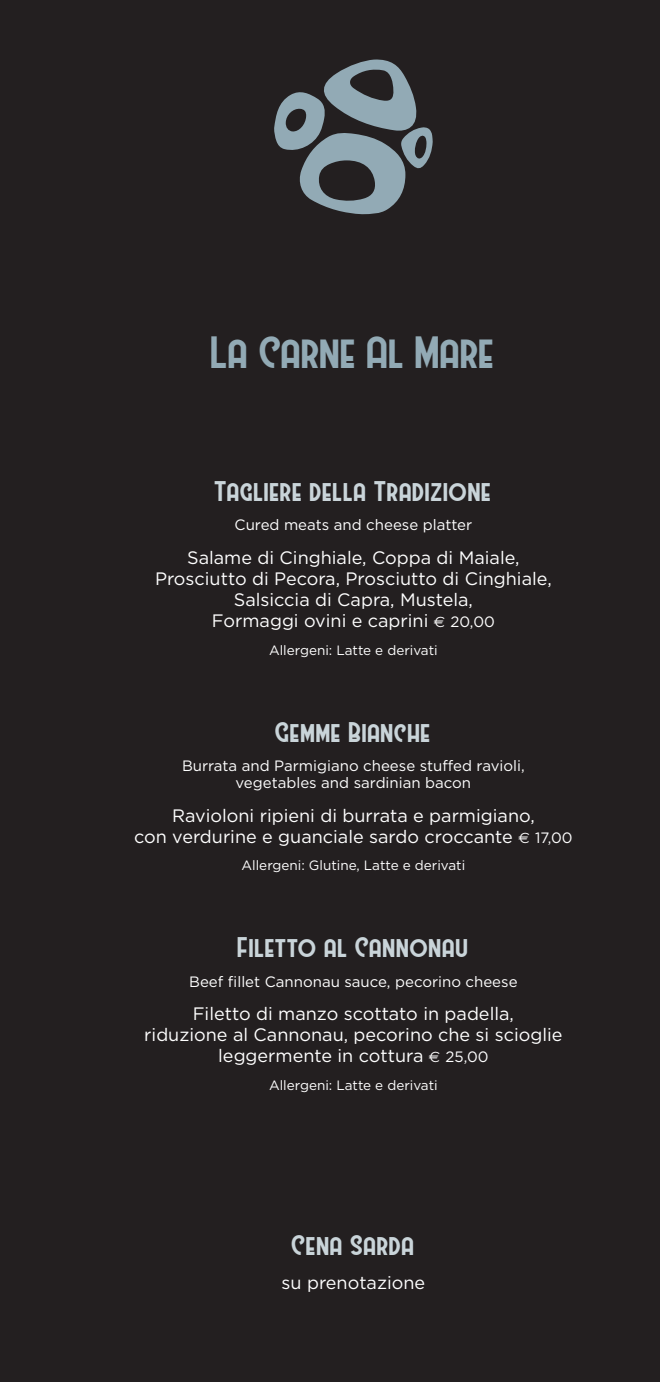
<style>
.page{position:relative;width:660px;height:1382px;background:#fff}
.page>*{position:absolute;margin:0;border:0;box-sizing:border-box;transform-origin:0 0}
.TITOLO_PAG{font:40.5px "Westmeath";color:#92aab5}
.PIATTO_ita{font:25.5px "Westmeath";letter-spacing:.02em;color:#c9d4d9}
.COSA_E__ita{font:18px/21px "Gotham";color:#fff;text-align:center}
.PIATTO_eng{font:15px/16.5px "Gotham";color:#fff;text-align:center}
.ALLERGENI{font:13.5px "Gotham";color:#fff}
.s1{font-family:"Euro Sans";font-size:15px}
.s2{font-size:15px}
</style>
<div class="page">
<div style="left:0;top:0;width:659px;height:1382px;background:#231f20"></div>
<svg style="left:274px;top:59px;width:158px;height:155px"></svg>
<p class="TITOLO_PAG" style="left:211px;top:330px;width:285px">La Carne Al Mare</p>
<p class="PIATTO_ita" style="left:215px;top:477px;width:278px">Tagliere della Tradizione</p>
<p class="PIATTO_eng" style="left:234px;top:517px;width:239px">Cured meats and cheese platter</p>
<p class="COSA_E__ita" style="left:155px;top:547px;width:398px">Salame di Cinghiale, Coppa di Maiale, Prosciutto di Pecora, Prosciutto di Cinghiale, Salsiccia di Capra, Mustela,<br>Formaggi ovini e caprini <span class="s1">€</span> <span class="s2">20,00</span></p>
<p class="ALLERGENI" style="left:269px;top:643px;width:170px">Allergeni: Latte e derivati</p>
<p class="PIATTO_ita" style="left:275px;top:717px;width:157px">Gemme Bianche</p>
<p class="PIATTO_eng" style="left:182px;top:757px;width:344px">Burrata and Parmigiano cheese stuffed ravioli, vegetables and sardinian bacon</p>
<p class="COSA_E__ita" style="left:134px;top:804px;width:439px">Ravioloni ripieni di burrata e parmigiano,<br>con verdurine e guanciale sardo croccante <span class="s1">€</span> <span class="s2">17,00</span></p>
<p class="ALLERGENI" style="left:241px;top:858px;width:225px">Allergeni: Glutine, Latte e derivati</p>
<p class="PIATTO_ita" style="left:238px;top:933px;width:232px">Filetto al Cannonau</p>
<p class="PIATTO_eng" style="left:189px;top:973px;width:329px">Beef fillet Cannonau sauce, pecorino cheese</p>
<p class="COSA_E__ita" style="left:144px;top:1003px;width:419px">Filetto di manzo scottato in padella,<br>riduzione al Cannonau, pecorino che si scioglie leggermente in cottura <span class="s1">€</span> <span class="s2">25,00</span></p>
<p class="ALLERGENI" style="left:269px;top:1078px;width:170px">Allergeni: Latte e derivati</p>
<p class="PIATTO_ita" style="left:291px;top:1231px;width:125px">Cena Sarda</p>
<p class="COSA_E__ita" style="left:281px;top:1272px;width:145px">su prenotazione</p>
</div>
